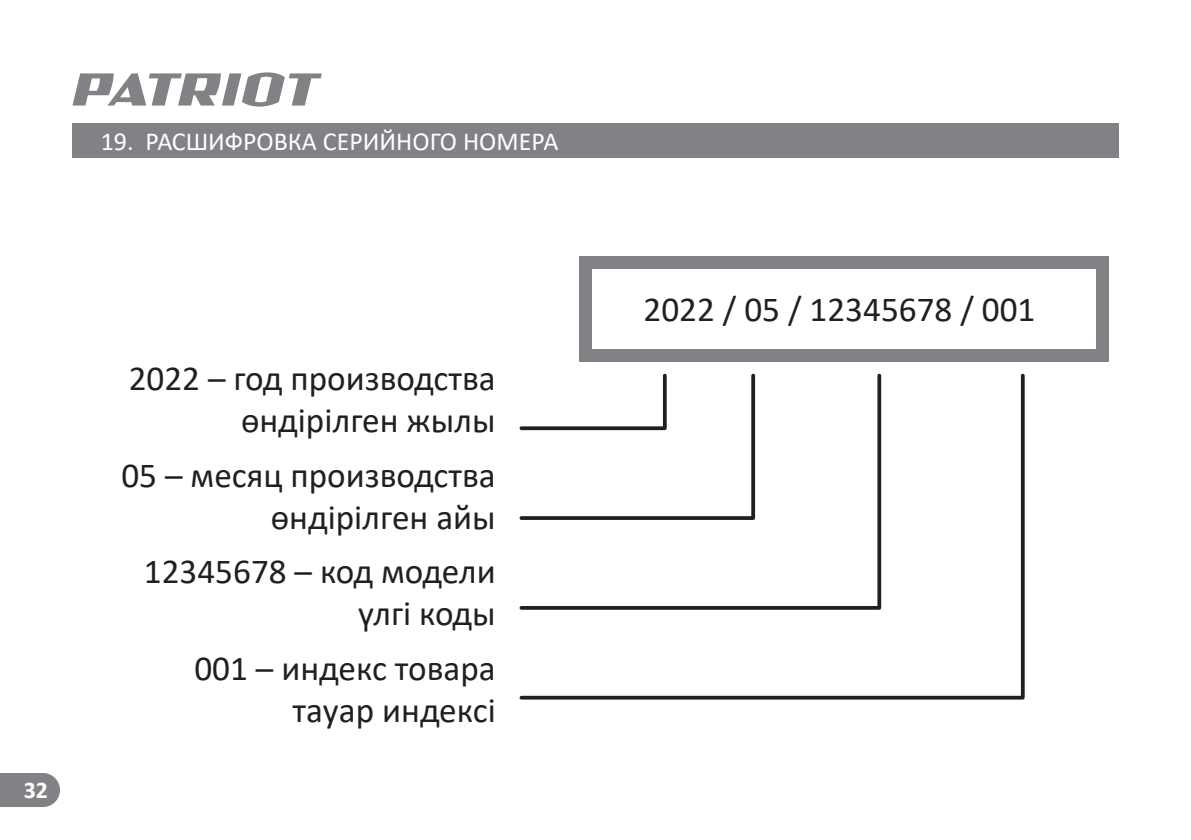
<style>
.page{position:relative;width:1191px;height:840px;background:#fff}
.page>*{position:absolute;margin:0;border:0;box-sizing:border-box;transform-origin:0 0}
.t1{font:35.2px/42.2px "Calibri";color:#231f20;text-align:right}
.t2{font:26px "Calibri";color:#fff}
.t3{font:700 24px "Calibri";color:#fff}
</style>
<div class="page">
<svg style="left:72px;top:72px;width:250px;height:35px"></svg>
<div style="left:72px;top:123px;width:1047px;height:34px;background:#808285"></div>
<div style="left:0;top:773px;width:60px;height:34px;background:#808285"></div>
<div style="left:579px;top:256px;width:530px;height:106px;background:#808285"></div>
<div style="left:592px;top:269px;width:504px;height:79px;background:#fff"></div>
<svg style="left:519px;top:373px;width:506px;height:327px"></svg>
<p class="t2" style="left:101px;top:123px;width:459px">19. РАСШИФРОВКА СЕРИЙНОГО НОМЕРА</p>
<p class="t3" style="left:24px;top:773px;width:26px">32</p>
<p class="t1" style="left:129px;top:356px;width:369px">2022 – год производства өндірілген жылы</p>
<p class="t1" style="left:121px;top:453px;width:376px">05 – месяц производства өндірілген айы</p>
<p class="t1" style="left:144px;top:549px;width:353px">12345678 – код модели үлгі коды</p>
<p class="t1" style="left:194px;top:646px;width:303px">001 – индекс товара тауар индексі</p>
<p class="t1" style="left:644px;top:287px;width:393px">2022 / 05 / 12345678 / 001</p>
</div>
